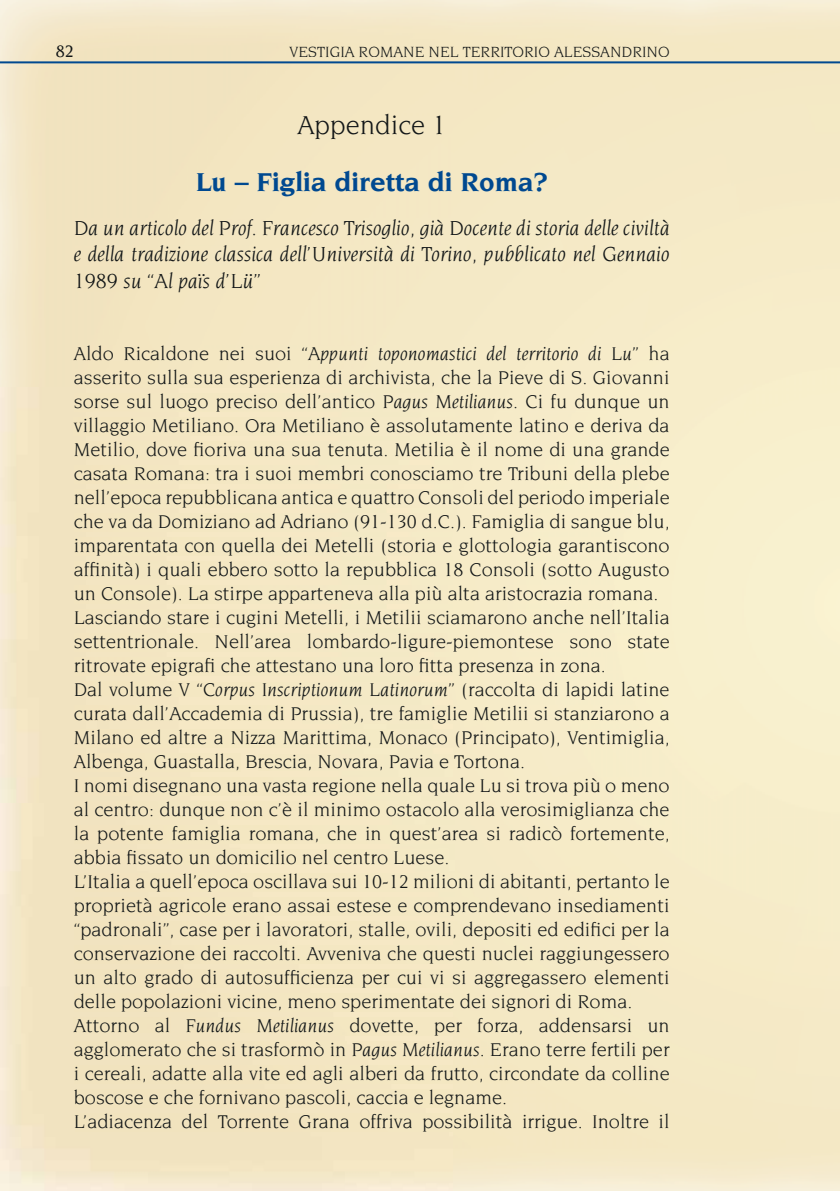
<style>
.page{position:relative;width:840px;height:1191px;background:#fff}
.page>*{position:absolute;margin:0;border:0;box-sizing:border-box;transform-origin:0 0}
.t1{font:700 28px "Novarese Std";color:#004990}
.t2{font:28px "Novarese Std";color:#121617}
.t3{font:italic 22px/26.4px "Novarese Std";color:#121617;text-align:justify}
.t4{font:20px/24px "Novarese Std";color:#121617}
.t5{font:500 18px "Novarese Std";color:#121617}
.t6{font:16px "Novarese Std";color:#121617}
.s1{font-style:italic}
</style>
<div class="page">
<div style="left:0;top:0;width:839px;height:1191px;background:#f4e8c5"></div>
<hr style="left:0;top:61px;width:839px;height:2px;background:#004990">
<p class="t5" style="left:56px;top:44px;width:20px">82</p>
<p class="t6" style="left:289px;top:45px;width:381px">VESTIGIA ROMANE NEL TERRITORIO ALESSANDRINO</p>
<h1 class="t2" style="left:297px;top:114px;width:150px">Appendice 1</h1>
<h1 class="t1" style="left:195px;top:171px;width:353px">Lu – Figlia diretta di Roma?</h1>
<p class="t3" style="left:74px;top:217px;width:597px">Da un articolo del Prof. Francesco Trisoglio, già Docente di storia delle civiltà e della tradizione classica dell’Università di Torino, pubblicato nel Gennaio 1989 su “Al païs d’Lü”</p>
<p class="t4" style="left:74px;top:343px;width:597px">Aldo Ricaldone nei suoi “<span class="s1">Appunti toponomastici del territorio di Lu</span>” ha asserito sulla sua esperienza di archivista, che la Pieve di S. Giovanni sorse sul luogo preciso dell’antico <span class="s1">Pagus Metilianus</span>. Ci fu dunque un villaggio Metiliano. Ora Metiliano è assolutamente latino e deriva da Metilio, dove fioriva una sua tenuta. Metilia è il nome di una grande casata Romana: tra i suoi membri conosciamo tre Tribuni della plebe nell’epoca repubblicana antica e quattro Consoli del periodo imperiale che va da Domiziano ad Adriano (91-130 d.C.). Famiglia di sangue blu, imparentata con quella dei Metelli (storia e glottologia garantiscono affinità) i quali ebbero sotto la repubblica 18 Consoli (sotto Augusto un Console). La stirpe apparteneva alla più alta aristocrazia romana.<br>Lasciando stare i cugini Metelli, i Metilii sciamarono anche nell’Italia settentrionale. Nell’area lombardo-ligure-piemontese sono state ritrovate epigrafi che attestano una loro fitta presenza in zona.<br>Dal volume V “<span class="s1">Corpus Inscriptionum Latinorum</span>” (raccolta di lapidi latine curata dall’Accademia di Prussia), tre famiglie Metilii si stanziarono a Milano ed altre a Nizza Marittima, Monaco (Principato), Ventimiglia, Albenga, Guastalla, Brescia, Novara, Pavia e Tortona.<br>I nomi disegnano una vasta regione nella quale Lu si trova più o meno al centro: dunque non c’è il minimo ostacolo alla verosimiglianza che la potente famiglia romana, che in quest’area si radicò fortemente, abbia fissato un domicilio nel centro Luese.<br>L’Italia a quell’epoca oscillava sui 10-12 milioni di abitanti, pertanto le proprietà agricole erano assai estese e comprendevano insediamenti “padronali”, case per i lavoratori, stalle, ovili, depositi ed edifici per la conservazione dei raccolti. Avveniva che questi nuclei raggiungessero un alto grado di autosufficienza per cui vi si aggregassero elementi delle popolazioni vicine, meno sperimentate dei signori di Roma.<br>Attorno al <span class="s1">Fundus Metilianus</span> dovette, per forza, addensarsi un agglomerato che si trasformò in <span class="s1">Pagus Metilianus</span>. Erano terre fertili per i cereali, adatte alla vite ed agli alberi da frutto, circondate da colline boscose e che fornivano pascoli, caccia e legname.<br>L’adiacenza del Torrente Grana offriva possibilità irrigue. Inoltre il</p>
</div>
